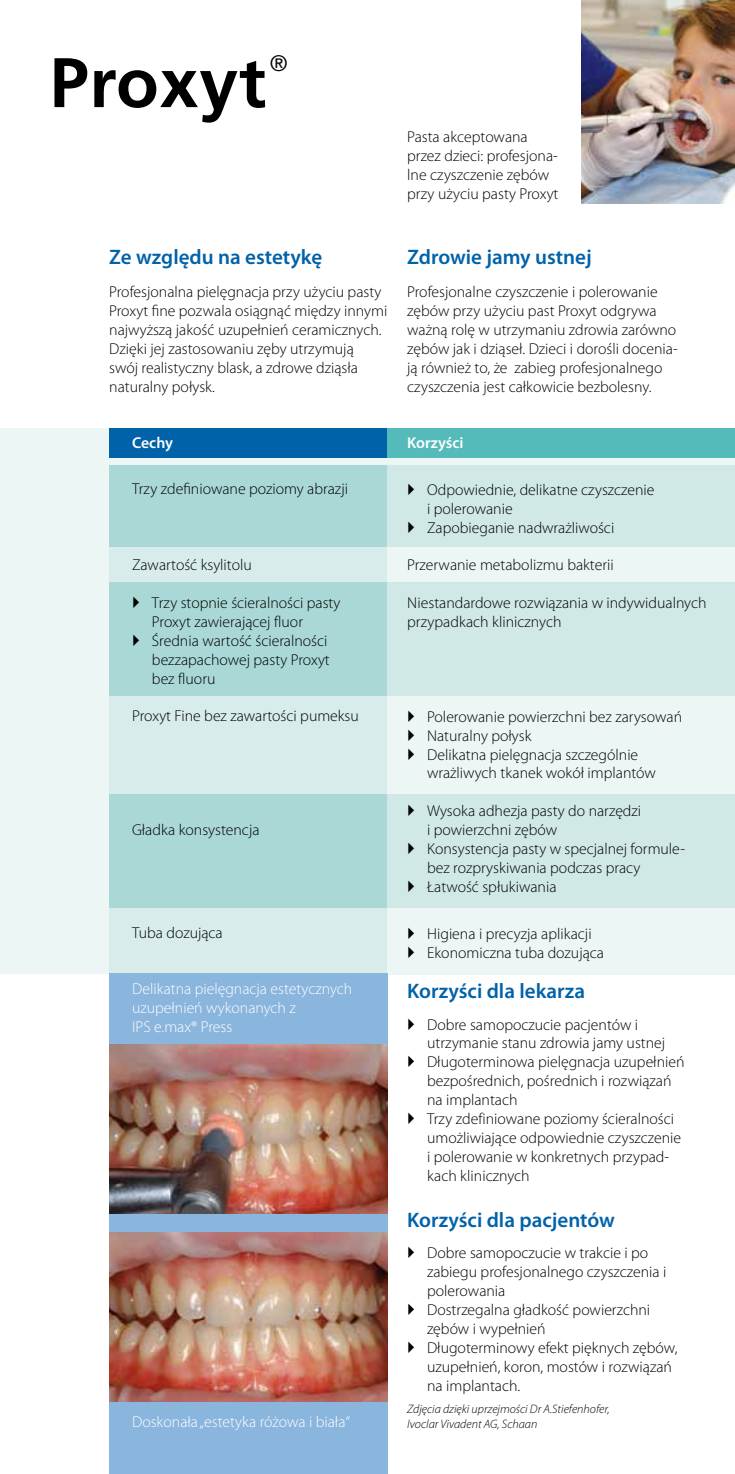
<style>
.page{position:relative;width:735px;height:1474px;background:#fff}
.page>*{position:absolute;margin:0;border:0;box-sizing:border-box;transform-origin:0 0}
.t1{font:700 70px "Frutiger";letter-spacing:.01em;color:#000}
.t2{font:300 22.4px "Frutiger";color:#000}
.t3{font:600 21px "Myriad Pro";color:#0062a9}
.t4{font:300 15.75px/18.9px "Myriad Pro";color:#000}
.t5{font:300 15.75px/18.9px "Myriad Pro";color:#fff}
.t6{font:600 15.75px "Myriad Pro";color:#fff}
.t7{font:italic 300 12.25px/14.7px "Myriad Pro";color:#000}
</style>
<div class="page">
<div style="left:0;top:428px;width:734px;height:546px;background:#ecf6f5"></div>
<div style="left:109px;top:894px;width:278px;height:80px;background:#d7eceb"></div>
<div style="left:109px;top:428px;width:278px;height:30px;background:#0062a9"></div>
<div style="left:109px;top:466px;width:278px;height:442px;background:#a9d8d6"></div>
<div style="left:387px;top:466px;width:347px;height:442px;background:#d0e9e7"></div>
<div style="left:387px;top:428px;width:347px;height:30px;background:#54bbba"></div>
<div style="left:109px;top:547px;width:278px;height:35px;background:#d7eceb"></div>
<div style="left:109px;top:696px;width:278px;height:97px;background:#d7eceb"></div>
<div style="left:109px;top:973px;width:278px;height:500px;background:#8ab5dd"></div>
<div style="left:387px;top:547px;width:347px;height:35px;background:#ecf6f5"></div>
<div style="left:387px;top:696px;width:347px;height:97px;background:#ecf6f5"></div>
<img style="left:581px;top:0;width:153px;height:203px">
<img style="left:109px;top:1232px;width:278px;height:169px">
<img style="left:109px;top:1044px;width:278px;height:169px">
<h1 class="t1" style="left:50px;top:42px;width:218px">Proxyt</h1>
<h2 class="t2" style="left:270px;top:50px;width:19px">®</h2>
<p class="t4" style="left:407px;top:128px;width:153px">Pasta akceptowana przez dzieci: profesjona&shy;lne czyszczenie zębów przy użyciu pasty Proxyt</p>
<h3 class="t3" style="left:109px;top:245px;width:214px">Ze względu na estetykę</h3>
<h3 class="t3" style="left:407px;top:245px;width:186px">Zdrowie jamy ustnej</h3>
<p class="t4" style="left:407px;top:283px;width:272px">Profesjonalne czyszczenie i polerowanie zębów przy użyciu past Proxyt odgrywa ważną rolę w utrzymaniu zdrowia zarówno zębów jak i dziąseł. Dzieci i dorośli docenia&shy;ją również to, że zabieg profesjonalnego czyszczenia jest całkowicie bezbolesny.</p>
<p class="t4" style="left:109px;top:283px;width:279px">Profesjonalna pielęgnacja przy użyciu pasty Proxyt fine pozwala osiągnąć między innymi najwyższą jakość uzupełnień ceramicznych.<br>Dzięki jej zastosowaniu zęby utrzymują<br>swój realistyczny blask, a zdrowe dziąsła naturalny połysk.</p>
<p class="t6" style="left:132px;top:434px;width:42px">Cechy</p>
<p class="t6" style="left:407px;top:434px;width:58px">Korzyści</p>
<p class="t4" style="left:132px;top:480px;width:217px">Trzy zdefiniowane poziomy abrazji</p>
<p class="t4" style="left:427px;top:480px;width:229px">Odpowiednie, delikatne czyszczenie i polerowanie<br>Zapobieganie nadwrażliwości</p>
<p class="t4" style="left:407px;top:556px;width:208px">Przerwanie metabolizmu bakterii</p>
<p class="t4" style="left:407px;top:594px;width:301px">Niestandardowe rozwiązania w indywidualnych przypadkach klinicznych</p>
<p class="t4" style="left:132px;top:555px;width:121px">Zawartość ksylitolu</p>
<p class="t4" style="left:152px;top:593px;width:190px">Trzy stopnie ścieralności pasty<br>Proxyt zawierającej fluor<br>Średnia wartość ścieralności bezzapachowej pasty Proxyt bez fluoru</p>
<p class="t4" style="left:132px;top:707px;width:228px">Proxyt Fine bez zawartości pumeksu</p>
<p class="t4" style="left:427px;top:707px;width:256px">Polerowanie powierzchni bez zarysowań<br>Naturalny połysk<br>Delikatna pielęgnacja szczególnie wrażliwych tkanek wokół implantów</p>
<p class="t4" style="left:427px;top:801px;width:259px">Wysoka adhezja pasty do narzędzi<br>i powierzchni zębów<br>Konsystencja pasty w specjalnej formule&shy;bez rozpryskiwania podczas pracy<br>Łatwość spłukiwania</p>
<p class="t4" style="left:427px;top:924px;width:178px">Higiena i precyzja aplikacji<br>Ekonomiczna tuba dozująca</p>
<p class="t4" style="left:132px;top:820px;width:129px">Gładka konsystencja</p>
<p class="t4" style="left:132px;top:924px;width:92px">Tuba dozująca</p>
<p class="t5" style="left:132px;top:980px;width:222px">Delikatna pielęgnacja estetycznych uzupełnień wykonanych z<br>IPS e.max® Press</p>
<p class="t5" style="left:132px;top:1412px;width:219px">Doskonała „estetyka różowa i biała“</p>
<h3 class="t3" style="left:407px;top:979px;width:179px">Korzyści dla lekarza</h3>
<p class="t4" style="left:427px;top:1015px;width:259px">Dobre samopoczucie pacjentów i utrzymanie stanu zdrowia jamy ustnej Długoterminowa pielęgnacja uzupełnień bezpośrednich, pośrednich i rozwiązań na implantach<br>Trzy zdefiniowane poziomy ścieralności umożliwiające odpowiednie czyszczenie i polerowanie w konkretnych przypad&shy;kach klinicznych</p>
<h3 class="t3" style="left:407px;top:1208px;width:209px">Korzyści dla pacjentów</h3>
<p class="t4" style="left:427px;top:1243px;width:252px">Dobre samopoczucie w trakcie i po zabiegu profesjonalnego czyszczenia i polerowania<br>Dostrzegalna gładkość powierzchni zębów i wypełnień<br>Długoterminowy efekt pięknych zębów, uzupełnień, koron, mostów i rozwiązań na implantach.</p>
<p class="t7" style="left:407px;top:1401px;width:204px">Zdjęcia dzięki uprzejmości Dr A.Stiefenhofer,<br>Ivoclar Vivadent AG, Schaan</p>
</div>
